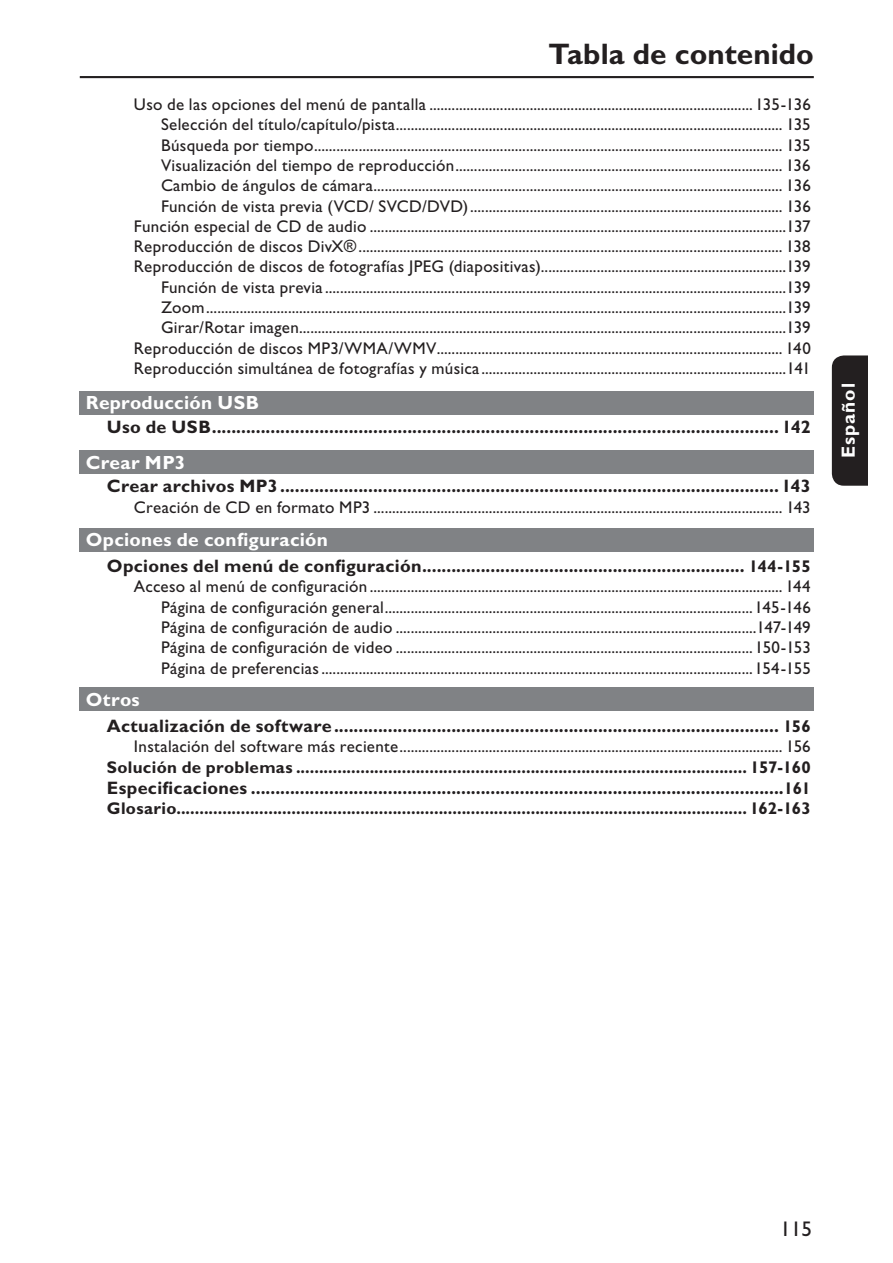
<style>
.page{position:relative;width:893px;height:1263px;background:#fff}
.page>*{position:absolute;margin:0;border:0;box-sizing:border-box;transform-origin:0 0}
.t1{font:700 29.7px "Gill Sans Std";color:#231f20}
.t2{font:21.15px "Gill Sans Std";color:#231f20}
.t3{font:700 19.05px "Gill Sans Std";letter-spacing:.015em;color:#fff}
.t4{font:700 19.05px "Gill Sans Std";letter-spacing:.05em;color:#fff}
.t5{font:700 18px "Gill Sans Std";letter-spacing:.015em;color:#231f20}
.t6{font:16.95px/20.2px "Gill Sans Std";letter-spacing:.015em;color:#231f20;text-align:right}
.t7{font:700 16.95px "Gill Sans Std";letter-spacing:.015em;color:#231f20}
.s1{font-size:16.95px}
</style>
<div class="page">
<div style="left:832px;top:355px;width:35px;height:131px;background:#231f20"></div>
<hr style="left:80px;top:76px;width:734px;height:2px;background:#231f20">
<div style="left:80px;top:391px;width:734px;height:23px;background:#808285"></div>
<div style="left:80px;top:450px;width:734px;height:24px;background:#808285"></div>
<div style="left:80px;top:528px;width:734px;height:23px;background:#808285"></div>
<div style="left:80px;top:688px;width:734px;height:23px;background:#808285"></div>
<h1 class="t1" style="left:548px;top:44px;width:267px">Tabla de contenido</h1>
<p class="t6" style="left:134px;top:96px;width:678px">Uso de las opciones del menú de pantalla ....................................................................................... 135-136<br>Selección del título/capítulo/pista ........................................................................................................ 135<br>Búsqueda por tiempo .............................................................................................................................. 135<br>Visualización del tiempo de reproducción ........................................................................................ 136<br>Cambio de ángulos de cámara .............................................................................................................. 136<br>Función de vista previa (VCD/ SVCD/DVD) .................................................................................... 136<br>Función especial de CD de audio ................................................................................................................137<br>Reproducción de discos DivX® .................................................................................................................. 138<br>Reproducción de discos de fotografías JPEG (diapositivas)..................................................................139<br>Función de vista previa ............................................................................................................................139<br>Zoom ............................................................................................................................................................139<br>Girar/Rotar imagen ...................................................................................................................................139<br>Reproducción de discos MP3/WMA/WMV ............................................................................................. 140<br>Reproducción simultánea de fotografías y música ..................................................................................141</p>
<p class="t3" style="left:86px;top:397px;width:175px">Reproducción USB</p>
<p class="t5" style="left:107px;top:421px;width:705px">Uso de USB .................................................................................................................... 142</p>
<p class="t3" style="left:86px;top:456px;width:101px">Crear MP3</p>
<p class="t5" style="left:107px;top:480px;width:705px">Crear archivos MP3 ...................................................................................................... 143</p>
<p class="t6" style="left:134px;top:499px;width:678px">Creación de CD en formato MP3 .............................................................................................................. 143</p>
<p class="t3" style="left:86px;top:534px;width:244px">Opciones de configuración</p>
<p class="t5" style="left:107px;top:560px;width:705px">Opciones del menú de configuración .................................................................. <span class="s1">144-155</span></p>
<p class="t6" style="left:161px;top:578px;width:651px;text-align:justify;text-indent:-27px">Acceso al menú de configuración ............................................................................................................... 144<br>Página de configuración general ...................................................................................................145-146<br>Página de configuración de audio .................................................................................................147-149<br>Página de configuración de video ................................................................................................150-153<br>Página de preferencias ....................................................................................................................154-155</p>
<p class="t3" style="left:86px;top:693px;width:55px">Otros</p>
<p class="t5" style="left:107px;top:720px;width:705px">Actualización de software ........................................................................................... <span class="s1">156</span></p>
<p class="t6" style="left:134px;top:738px;width:678px">Instalación del software más reciente ....................................................................................................... 156</p>
<p class="t7" style="left:107px;top:761px;width:705px">Solución de problemas .................................................................................................. 157-160</p>
<p class="t5" style="left:107px;top:781px;width:705px">Especificaciones .............................................................................................................<span class="s1">161</span></p>
<p class="t7" style="left:107px;top:803px;width:705px">Glosario............................................................................................................................ 162-163</p>
<p class="t4" style="left:842px;top:458px;width:76px;rotate:-90deg">Español</p>
<p class="t2" style="left:780px;top:1222px;width:33px">115</p>
</div>
